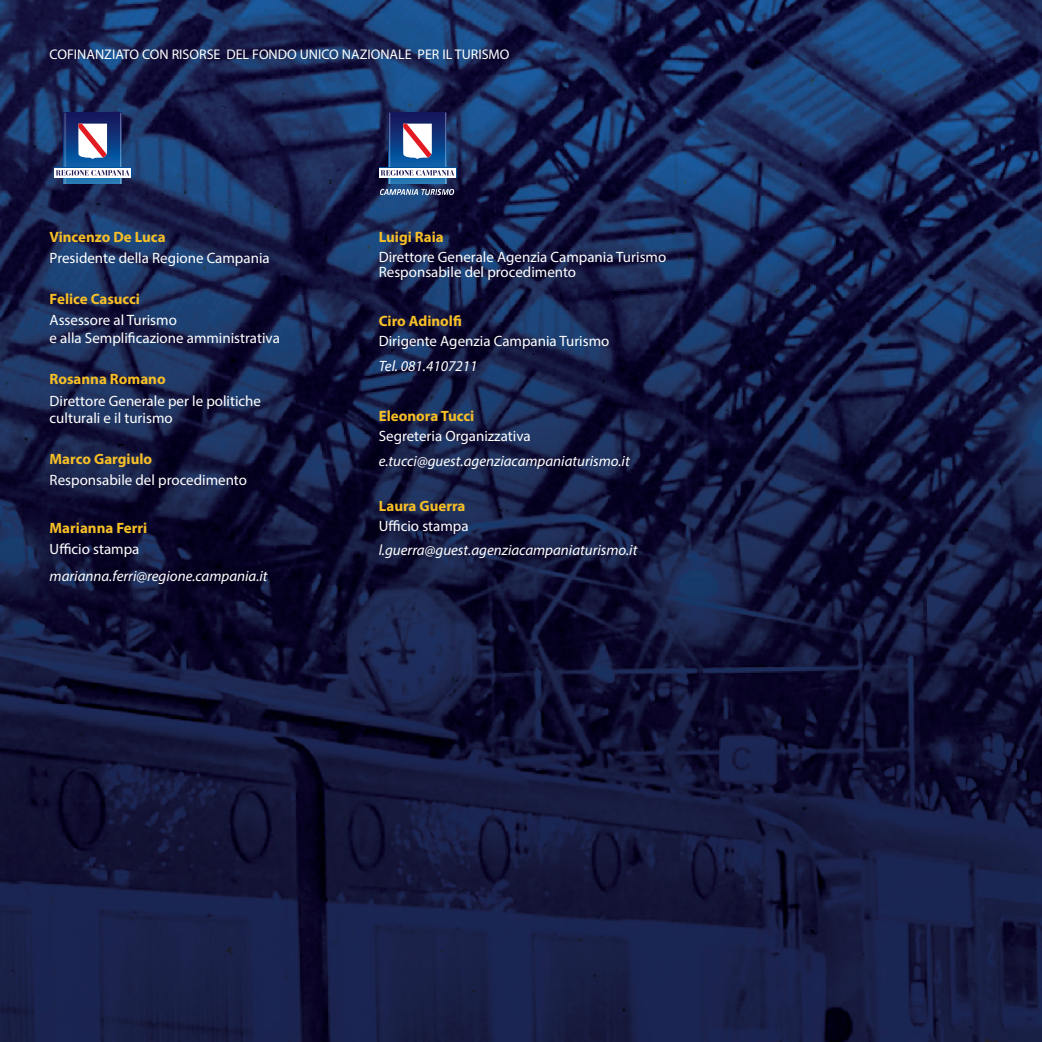
<style>
.page{position:relative;width:1042px;height:1042px;background:#fff}
.page>*{position:absolute;margin:0;border:0;box-sizing:border-box;transform-origin:0 0}
.t1{font:15.05px/17.2px "Myriad Pro";color:#fff}
.t2{font:italic 15.05px "Myriad Pro";color:#fff}
.t3{font:700 15.05px "Myriad Pro";color:#f6bf27}
.t4{font:14px "Myriad Pro";color:#fff}
</style>
<div class="page">
<img style="left:0;top:0;width:1042px;height:1042px">
<svg style="left:395px;top:112px;width:45px;height:71px;background:#134187"></svg>
<img style="left:384px;top:111px;width:11px;height:72px">
<img style="left:440px;top:111px;width:11px;height:72px">
<svg style="left:379px;top:167px;width:77px;height:11px"></svg>
<div style="left:379px;top:168px;width:77px;height:9px;background:#fff"></div>
<svg style="left:381px;top:170px;width:73px;height:6px"></svg>
<svg style="left:403px;top:124px;width:29px;height:35px"></svg>
<svg style="left:380px;top:189px;width:74px;height:6px"></svg>
<svg style="left:70px;top:112px;width:45px;height:71px;background:#134187"></svg>
<img style="left:59px;top:111px;width:11px;height:72px">
<img style="left:115px;top:111px;width:11px;height:72px">
<svg style="left:54px;top:167px;width:77px;height:11px"></svg>
<div style="left:54px;top:168px;width:77px;height:9px;background:#fff"></div>
<svg style="left:56px;top:170px;width:74px;height:6px"></svg>
<svg style="left:78px;top:124px;width:29px;height:35px"></svg>
<p class="t4" style="left:50px;top:46px;width:461px">COFINANZIATO CON RISORSE DEL FONDO UNICO NAZIONALE PER IL TURISMO</p>
<p class="t3" style="left:50px;top:227px;width:118px">Vincenzo De Luca</p>
<p class="t1" style="left:50px;top:249px;width:222px">Presidente della Regione Campania</p>
<p class="t3" style="left:50px;top:289px;width:92px">Felice Casucci</p>
<p class="t1" style="left:50px;top:312px;width:232px">Assessore al Turismo<br>e alla Semplificazione amministrativa</p>
<p class="t3" style="left:50px;top:369px;width:118px">Rosanna Romano</p>
<p class="t1" style="left:50px;top:392px;width:213px">Direttore Generale per le politiche culturali e il turismo</p>
<p class="t3" style="left:50px;top:449px;width:104px">Marco Gargiulo</p>
<p class="t1" style="left:50px;top:471px;width:199px">Responsabile del procedimento</p>
<p class="t3" style="left:50px;top:518px;width:99px">Marianna Ferri</p>
<p class="t1" style="left:50px;top:540px;width:91px">Ufficio stampa</p>
<p class="t2" style="left:50px;top:566px;width:220px">marianna.ferri@regione.campania.it</p>
<p class="t3" style="left:379px;top:227px;width:67px">Luigi Raia</p>
<p class="t1" style="left:379px;top:249px;width:289px;line-height:15px">Direttore Generale Agenzia Campania Turismo<br>Responsabile del procedimento</p>
<p class="t3" style="left:379px;top:311px;width:85px">Ciro Adinolfi</p>
<p class="t1" style="left:379px;top:332px;width:232px">Dirigente Agenzia Campania Turismo</p>
<p class="t2" style="left:379px;top:357px;width:100px">Tel. 081.4107211</p>
<p class="t3" style="left:379px;top:406px;width:97px">Eleonora Tucci</p>
<p class="t1" style="left:379px;top:427px;width:153px">Segreteria Organizzativa</p>
<p class="t2" style="left:379px;top:451px;width:252px">e.tucci@guest.agenziacampaniaturismo.it</p>
<p class="t3" style="left:379px;top:496px;width:88px">Laura Guerra</p>
<p class="t1" style="left:379px;top:517px;width:91px">Ufficio stampa</p>
<p class="t2" style="left:379px;top:541px;width:260px">l.guerra@guest.agenziacampaniaturismo.it</p>
</div>
